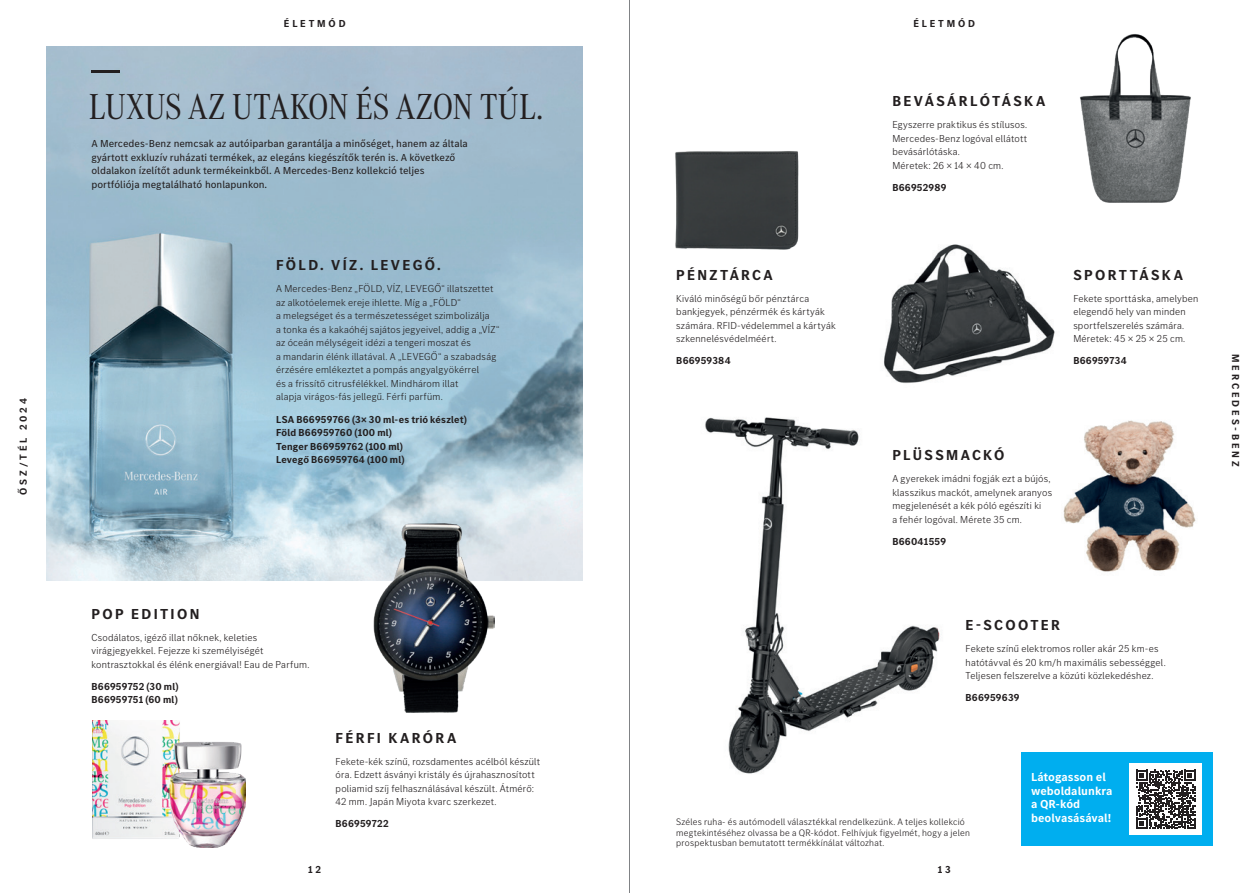
<style>
.page{position:relative;width:1259px;height:893px;background:#fff}
.page>*{position:absolute;margin:0;border:0;box-sizing:border-box;transform-origin:0 0}
.HL{font:37.5px "MB Corpo A Title Cond";letter-spacing:.005em;color:#231f20}
.Produkt-Nazev{font:700 15px "MB Corpo S Title";letter-spacing:.16em;color:#231f20}
.t1{font:700 12px/13.5px "MB Corpo S Text";color:#fff}
.Produkt-Popis{font:300 10.5px/13.5px "MB Corpo S Title";letter-spacing:.025em;color:#231f20}
.BC{font:10.5px/13.5px "MB Corpo S Text";color:#231f20}
.Produkt-Cislo{font:700 10.5px/13.5px "MB Corpo S Title";letter-spacing:.02em;color:#231f20}
.Marginalie{font:700 10.5px "MB Corpo S Title";letter-spacing:.27em;color:#231f20}
.t2{font:300 9.75px/10.5px "MB Corpo S Title";letter-spacing:.025em;color:#231f20}
</style>
<div class="page">
<img style="left:47px;top:47px;width:536px;height:533px">
<img style="left:705px;top:417px;width:235px;height:357px">
<img style="left:92px;top:721px;width:153px;height:126px">
<img style="left:373px;top:521px;width:122px;height:191px">
<img style="left:1080px;top:34px;width:111px;height:169px">
<img style="left:675px;top:151px;width:124px;height:99px">
<img style="left:884px;top:244px;width:171px;height:139px">
<img style="left:1063px;top:420px;width:133px;height:152px">
<hr style="left:91px;top:70px;width:29px;height:2px;background:#231f20">
<div style="left:1020px;top:753px;width:192px;height:93px;background:#00aeef"></div>
<div style="left:1129px;top:763px;width:72px;height:72px;background:#fff"></div>
<svg style="left:1136px;top:770px;width:59px;height:59px"></svg>
<hr style="left:629px;top:0;width:1px;height:893px;background:#808285">
<p class="Marginalie" style="left:16px;top:495px;width:98px;rotate:-90deg">ŐSZ/TÉL 2024</p>
<p class="Marginalie" style="left:284px;top:16px;width:63px">ÉLETMÓD</p>
<p class="Marginalie" style="left:913px;top:16px;width:63px">ÉLETMÓD</p>
<p class="HL" style="left:89px;top:82px;width:456px">LUXUS AZ UTAKON ÉS AZON TÚL.</p>
<p class="BC" style="left:91px;top:136px;width:378px">A Mercedes-Benz nemcsak az autóiparban garantálja a minőséget, hanem az általa gyártott exkluzív ruházati termékek, az elegáns kiegészítők terén is. A következő oldalakon ízelítőt adunk termékeinkből. A Mercedes-Benz kollekció teljes portfóliója megtalálható honlapunkon.</p>
<p class="Produkt-Nazev" style="left:276px;top:256px;width:166px">FÖLD. VÍZ. LEVEGŐ.</p>
<p class="Produkt-Popis" style="left:276px;top:282px;width:225px">A Mercedes-Benz „FÖLD, VÍZ, LEVEGŐ“ illatszettet az alkotóelemek ereje ihlette. Míg a „FÖLD“<br>a melegséget és a természetességet szimbolizálja<br>a tonka és a kakaóhéj sajátos jegyeivel, addig a „VÍZ“ az óceán mélységeit idézi a tengeri moszat és<br>a mandarin élénk illatával. A „LEVEGŐ“ a szabadság érzésére emlékeztet a pompás angyalgyökérrel<br>és a frissítő citrusfélékkel. Mindhárom illat<br>alapja virágos-fás jellegű. Férfi parfüm.</p>
<p class="Produkt-Cislo" style="left:276px;top:412px;width:192px">LSA B66959766 (3× 30 ml-es trió készlet)<br>Föld B66959760 (100 ml)<br>Tenger B66959762 (100 ml)<br>Levegő B66959764 (100 ml)</p>
<p class="Produkt-Nazev" style="left:91px;top:604px;width:110px">POP EDITION</p>
<p class="Produkt-Popis" style="left:91px;top:630px;width:219px">Csodálatos, igéző illat nőknek, keleties virágjegyekkel. Fejezze ki személyiségét kontrasztokkal és élénk energiával! Eau de Parfum.</p>
<p class="Produkt-Cislo" style="left:91px;top:679px;width:89px">B66959752 (30 ml)<br>B66959751 (60 ml)</p>
<p class="Produkt-Nazev" style="left:335px;top:728px;width:122px">FÉRFI KARÓRA</p>
<p class="Produkt-Popis" style="left:335px;top:754px;width:206px">Fekete-kék színű, rozsdamentes acélból készült óra. Edzett ásványi kristály és újrahasznosított poliamid szíj felhasználásával készült. Átmérő:<br>42 mm. Japán Miyota kvarc szerkezet.</p>
<p class="Produkt-Cislo" style="left:335px;top:816px;width:55px">B66959722</p>
<p class="Produkt-Nazev" style="left:676px;top:265px;width:98px">PÉNZTÁRCA</p>
<p class="Produkt-Popis" style="left:676px;top:291px;width:161px">Kiváló minőségű bőr pénztárca bankjegyek, pénzérmék és kártyák számára. RFID-védelemmel a kártyák szkennelésvédelméért.</p>
<p class="Produkt-Cislo" style="left:676px;top:354px;width:56px">B66959384</p>
<p class="Produkt-Nazev" style="left:892px;top:91px;width:154px">BEVÁSÁRLÓTÁSKA</p>
<p class="Produkt-Popis" style="left:892px;top:117px;width:136px">Egyszerre praktikus és stílusos.<br>Mercedes-Benz logóval ellátott bevásárlótáska.<br>Méretek: 26 × 14 × 40 cm.</p>
<p class="Produkt-Cislo" style="left:892px;top:180px;width:56px">B66952989</p>
<p class="Produkt-Nazev" style="left:1073px;top:265px;width:111px">SPORTTÁSKA</p>
<p class="Produkt-Popis" style="left:1073px;top:291px;width:127px">Fekete sporttáska, amelyben elegendő hely van minden sportfelszerelés számára.<br>Méretek: 45 × 25 × 25 cm.</p>
<p class="Produkt-Cislo" style="left:1073px;top:354px;width:55px">B66959734</p>
<p class="Produkt-Nazev" style="left:892px;top:445px;width:113px">PLÜSSMACKÓ</p>
<p class="Produkt-Popis" style="left:892px;top:471px;width:161px">A gyerekek imádni fogják ezt a bújós, klasszikus mackót, amelynek aranyos megjelenését a kék póló egészíti ki<br>a fehér logóval. Mérete 35 cm.</p>
<p class="Produkt-Cislo" style="left:892px;top:534px;width:55px">B66041559</p>
<p class="Produkt-Nazev" style="left:965px;top:615px;width:96px">E-SCOOTER</p>
<p class="Produkt-Popis" style="left:965px;top:641px;width:202px">Fekete színű elektromos roller akár 25 km-es hatótávval és 20 km/h maximális sebességgel.<br>Teljesen felszerelve a közúti közlekedéshez.</p>
<p class="Produkt-Cislo" style="left:965px;top:690px;width:56px">B66959639</p>
<p class="t2" style="left:676px;top:816px;width:295px">Széles ruha- és autómodell választékkal rendelkezünk. A teljes kollekció megtekintéséhez olvassa be a QR-kódot. Felhívjuk figyelmét, hogy a jelen prospektusban bemutatott termékkínálat változhat.</p>
<p class="t1" style="left:1031px;top:770px;width:76px">Látogasson el</p>
<p class="t1" style="left:1031px;top:783px;width:83px">weboldalunkra a QR-kód beolvasásával!</p>
<p class="Produkt-Cislo" style="left:308px;top:862px;width:15px">1 2</p>
<p class="Produkt-Cislo" style="left:937px;top:862px;width:15px">1 3</p>
<p class="Marginalie" style="left:1242px;top:354px;width:114px;rotate:90deg">MERCEDES-BENZ</p>
</div>
